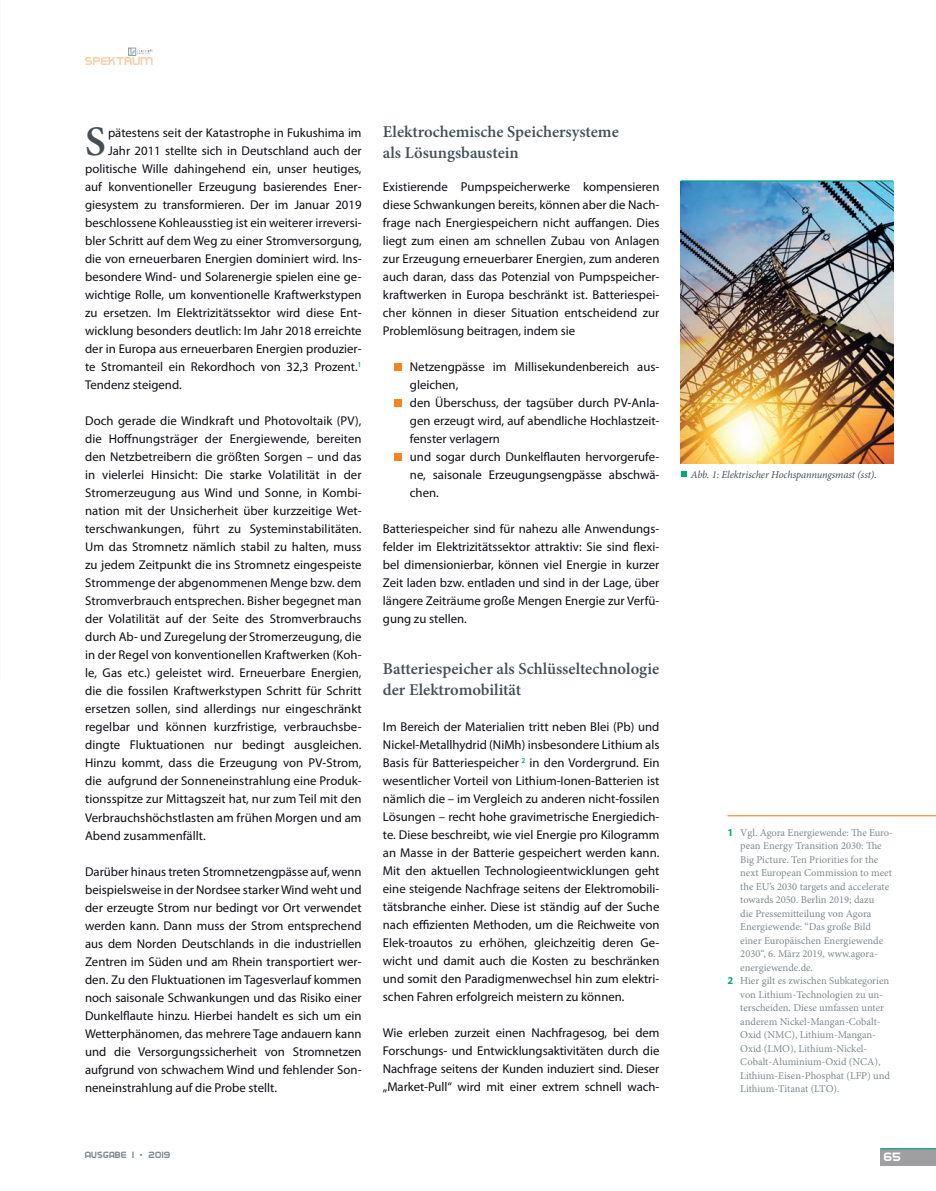
<style>
.page{position:relative;width:936px;height:1191px;background:#fff}
.page>*{position:absolute;margin:0;border:0;box-sizing:border-box;transform-origin:0 0}
.t1{font:600 42px "Minion Pro";color:#454f55}
.t2{font:600 16.5px/21px "Minion Pro";color:#454f55}
.t3{font:12.75px/18px "Myriad Pro";color:#0e0c14;text-align:justify}
.t4{font:12px "Empire Builder";color:#fff}
.t5{font:10.5px "Minion Pro";color:#7f898e}
.t6{font:italic 10.5px "Minion Pro";letter-spacing:-.015em;color:#454f55}
.t7{font:9px "Empire Builder";letter-spacing:.025em;color:#7f898e}
.s1{font-family:"Myriad Pro";font-weight:700;color:#00a979}
</style>
<div class="page">
<svg style="left:85px;top:48px;width:68px;height:17px"></svg>
<div style="left:880px;top:1148px;width:55px;height:17px;background:linear-gradient(to right,#9f9ea1,#9f9ea1)"></div>
<hr style="left:880px;top:1148px;width:55px;height:1px;background:#00a979">
<div style="left:394px;top:363px;width:7px;height:8px;background:#f38422"></div>
<div style="left:394px;top:399px;width:7px;height:8px;background:#f38422"></div>
<div style="left:394px;top:453px;width:7px;height:8px;background:#f38422"></div>
<hr style="left:727px;top:815px;width:208px;height:1px;background:#f38422">
<img style="left:680px;top:181px;width:213px;height:282px">
<hr style="left:680px;top:180px;width:213px;height:1px;background:#00a979">
<svg style="left:681px;top:471px;width:5px;height:6px"></svg>
<h1 class="t1" style="left:85px;top:113px;width:22px">S</h1>
<p class="t3" style="left:108px;top:124px;width:255px">pätestens seit der Katastrophe in Fukushima im</p>
<p class="t3" style="left:108px;top:142px;width:255px">Jahr 2011 stellte sich in Deutschland auch der</p>
<p class="t3" style="left:85px;top:160px;width:278px">politische Wille dahingehend ein, unser heutiges,</p>
<p class="t3" style="left:85px;top:178px;width:278px">auf konventioneller Erzeugung basierendes Ener-</p>
<p class="t3" style="left:85px;top:196px;width:278px">giesystem zu transformieren. Der im Januar 2019</p>
<p class="t3" style="left:85px;top:214px;width:278px">beschlossene Kohleausstieg ist ein weiterer irreversi-</p>
<p class="t3" style="left:85px;top:232px;width:278px">bler Schritt auf dem Weg zu einer Stromversorgung,</p>
<p class="t3" style="left:85px;top:250px;width:278px">die von erneuerbaren Energien dominiert wird. Ins-</p>
<p class="t3" style="left:85px;top:268px;width:278px">besondere Wind- und Solarenergie spielen eine ge-</p>
<p class="t3" style="left:85px;top:286px;width:278px">wichtige Rolle, um konventionelle Kraftwerkstypen</p>
<p class="t3" style="left:85px;top:304px;width:278px">zu ersetzen. Im Elektrizitätssektor wird diese Ent-</p>
<p class="t3" style="left:85px;top:322px;width:278px">wicklung besonders deutlich: Im Jahr 2018 erreichte</p>
<p class="t3" style="left:85px;top:340px;width:278px">der in Europa aus erneuerbaren Energien produzier-</p>
<p class="t3" style="left:85px;top:358px;width:278px">te Stromanteil ein Rekordhoch von 32,3 Prozent.<sup>1</sup></p>
<p class="t3" style="left:85px;top:376px;width:98px">Tendenz steigend.</p>
<p class="t3" style="left:85px;top:412px;width:278px">Doch gerade die Windkraft und Photovoltaik (PV), die Hoffnungsträger der Energiewende, bereiten den Netzbetreibern die größten Sorgen – und das in vielerlei Hinsicht: Die starke Volatilität in der Stromerzeugung aus Wind und Sonne, in Kombi&shy;nation mit der Unsicherheit über kurzzeitige Wet&shy;terschwankungen, führt zu Systeminstabilitäten.<br>Um das Stromnetz nämlich stabil zu halten, muss zu jedem Zeitpunkt die ins Stromnetz eingespeiste Strommenge der abgenommenen Menge bzw. dem Stromverbrauch entsprechen. Bisher begegnet man der Volatilität auf der Seite des Stromverbrauchs durch Ab- und Zuregelung der Stromerzeugung, die in der Regel von konventionellen Kraftwerken (Koh&shy;le, Gas etc.) geleistet wird. Erneuerbare Energien, die die fossilen Kraftwerkstypen Schritt für Schritt ersetzen sollen, sind allerdings nur eingeschränkt regelbar und können kurzfristige, verbrauchsbe&shy;dingte Fluktuationen nur bedingt ausgleichen.<br>Hinzu kommt, dass die Erzeugung von PV-Strom, die aufgrund der Sonneneinstrahlung eine Produk&shy;tionsspitze zur Mittagszeit hat, nur zum Teil mit den Verbrauchshöchstlasten am frühen Morgen und am Abend zusammenfällt.</p>
<p class="t3" style="left:85px;top:862px;width:278px">Darüber hinaus treten Stromnetzengpässe auf, wenn beispielsweise in der Nordsee starker Wind weht und der erzeugte Strom nur bedingt vor Ort verwendet werden kann. Dann muss der Strom entsprechend aus dem Norden Deutschlands in die industriellen Zentren im Süden und am Rhein transportiert wer&shy;den. Zu den Fluktuationen im Tagesverlauf kommen noch saisonale Schwankungen und das Risiko einer Dunkelflaute hinzu. Hierbei handelt es sich um ein Wetterphänomen, das mehrere Tage andauern kann und die Versorgungssicherheit von Stromnetzen aufgrund von schwachem Wind und fehlender Son&shy;neneinstrahlung auf die Probe stellt.</p>
<p class="t2" style="left:383px;top:121px;width:237px">Elektrochemische Speichersysteme als Lösungsbaustein</p>
<p class="t3" style="left:383px;top:177px;width:278px">Existierende Pumpspeicherwerke kompensieren diese Schwankungen bereits, können aber die Nach&shy;frage nach Energiespeichern nicht auffangen. Dies liegt zum einen am schnellen Zubau von Anlagen zur Erzeugung erneuerbarer Energien, zum anderen auch daran, dass das Potenzial von Pumpspeicher&shy;kraftwerken in Europa beschränkt ist. Batteriespei&shy;cher können in dieser Situation entscheidend zur Problemlösung beitragen, indem sie</p>
<p class="t3" style="left:410px;top:357px;width:251px;text-align:left">Netzengpässe im Millisekundenbereich aus&shy;gleichen,<br>den Überschuss, der tagsüber durch PV-Anla&shy;gen erzeugt wird, auf abendliche Hochlastzeit&shy;fenster verlagern<br>und sogar durch Dunkelflauten hervorgerufe&shy;ne, saisonale Erzeugungsengpässe abschwä&shy;chen.</p>
<p class="t3" style="left:383px;top:519px;width:278px">Batteriespeicher sind für nahezu alle Anwendungs&shy;felder im Elektrizitätssektor attraktiv: Sie sind flexi&shy;bel dimensionierbar, können viel Energie in kurzer Zeit laden bzw. entladen und sind in der Lage, über längere Zeiträume große Mengen Energie zur Verfü&shy;gung zu stellen.</p>
<p class="t2" style="left:383px;top:658px;width:278px">Batteriespeicher als Schlüsseltechnologie der Elektromobilität</p>
<p class="t3" style="left:383px;top:717px;width:278px">Im Bereich der Materialien tritt neben Blei (Pb) und Nickel-Metallhydrid (NiMh) insbesondere Lithium als Basis für Batteriespeicher <sup>2</sup> in den Vordergrund. Ein wesentlicher Vorteil von Lithium-Ionen-Batterien ist nämlich die – im Vergleich zu anderen nicht-fossilen Lösungen – recht hohe gravimetrische Energiedich&shy;te. Diese beschreibt, wie viel Energie pro Kilogramm an Masse in der Batterie gespeichert werden kann.<br>Mit den aktuellen Technologieentwicklungen geht eine steigende Nachfrage seitens der Elektromobili&shy;tätsbranche einher. Diese ist ständig auf der Suche nach effizienten Methoden, um die Reichweite von Elek-troautos zu erhöhen, gleichzeitig deren Ge&shy;wicht und damit auch die Kosten zu beschränken und somit den Paradigmenwechsel hin zum elektri&shy;schen Fahren erfolgreich meistern zu können.</p>
<p class="t3" style="left:383px;top:1023px;width:278px">Wie erleben zurzeit einen Nachfragesog, bei dem Forschungs- und Entwicklungsaktivitäten durch die Nachfrage seitens der Kunden induziert sind. Dieser „Market-Pull“ wird mit einer extrem schnell wach-</p>
<p class="t6" style="left:691px;top:467px;width:187px">Abb. 1: Elektrischer Hochspannungsmast (sst).</p>
<p class="t5" style="left:727px;top:825px;width:167px"><span class="s1">1</span> Vgl. Agora Energiewende: The Euro-</p>
<p class="t5" style="left:740px;top:838px;width:143px">pean Energy Transition 2030: The</p>
<p class="t5" style="left:740px;top:852px;width:140px">Big Picture. Ten Priorities for the</p>
<p class="t5" style="left:740px;top:865px;width:153px">next European Commission to meet</p>
<p class="t5" style="left:740px;top:879px;width:150px">the EU’s 2030 targets and accelerate</p>
<p class="t5" style="left:740px;top:892px;width:135px">towards 2050. Berlin 2019; dazu</p>
<p class="t5" style="left:740px;top:906px;width:133px">die Pressemitteilung von Agora</p>
<p class="t5" style="left:740px;top:919px;width:132px">Energiewende: “Das große Bild</p>
<p class="t5" style="left:740px;top:933px;width:144px">einer Europäischen Energiewende</p>
<p class="t5" style="left:740px;top:946px;width:139px">2030“, 6. März 2019, www.agora-</p>
<p class="t5" style="left:740px;top:960px;width:74px">energiewende.de.</p>
<p class="t5" style="left:727px;top:973px;width:163px"><span class="s1">2</span> Hier gilt es zwischen Subkategorien</p>
<p class="t5" style="left:740px;top:987px;width:144px">von Lithium-Technologien zu un-</p>
<p class="t5" style="left:740px;top:1000px;width:145px">terscheiden. Diese umfassen unter</p>
<p class="t5" style="left:740px;top:1014px;width:142px">anderem Nickel-Mangan-Cobalt-</p>
<p class="t5" style="left:740px;top:1027px;width:137px">Oxid (NMC), Lithium-Mangan-</p>
<p class="t5" style="left:740px;top:1041px;width:128px">Oxid (LMO), Lithium-Nickel-</p>
<p class="t5" style="left:740px;top:1054px;width:142px">Cobalt-Aluminium-Oxid (NCA),</p>
<p class="t5" style="left:740px;top:1068px;width:151px">Lithium-Eisen-Phosphat (LFP) und</p>
<p class="t5" style="left:740px;top:1081px;width:101px">Lithium-Titanat (LTO).</p>
<p class="t7" style="left:85px;top:1150px;width:51px">AUSGABE 1</p>
<p class="t4" style="left:884px;top:1150px;width:18px">65</p>
<p class="t7" style="left:140px;top:1150px;width:32px"><sup>.</sup> 2019</p>
</div>
